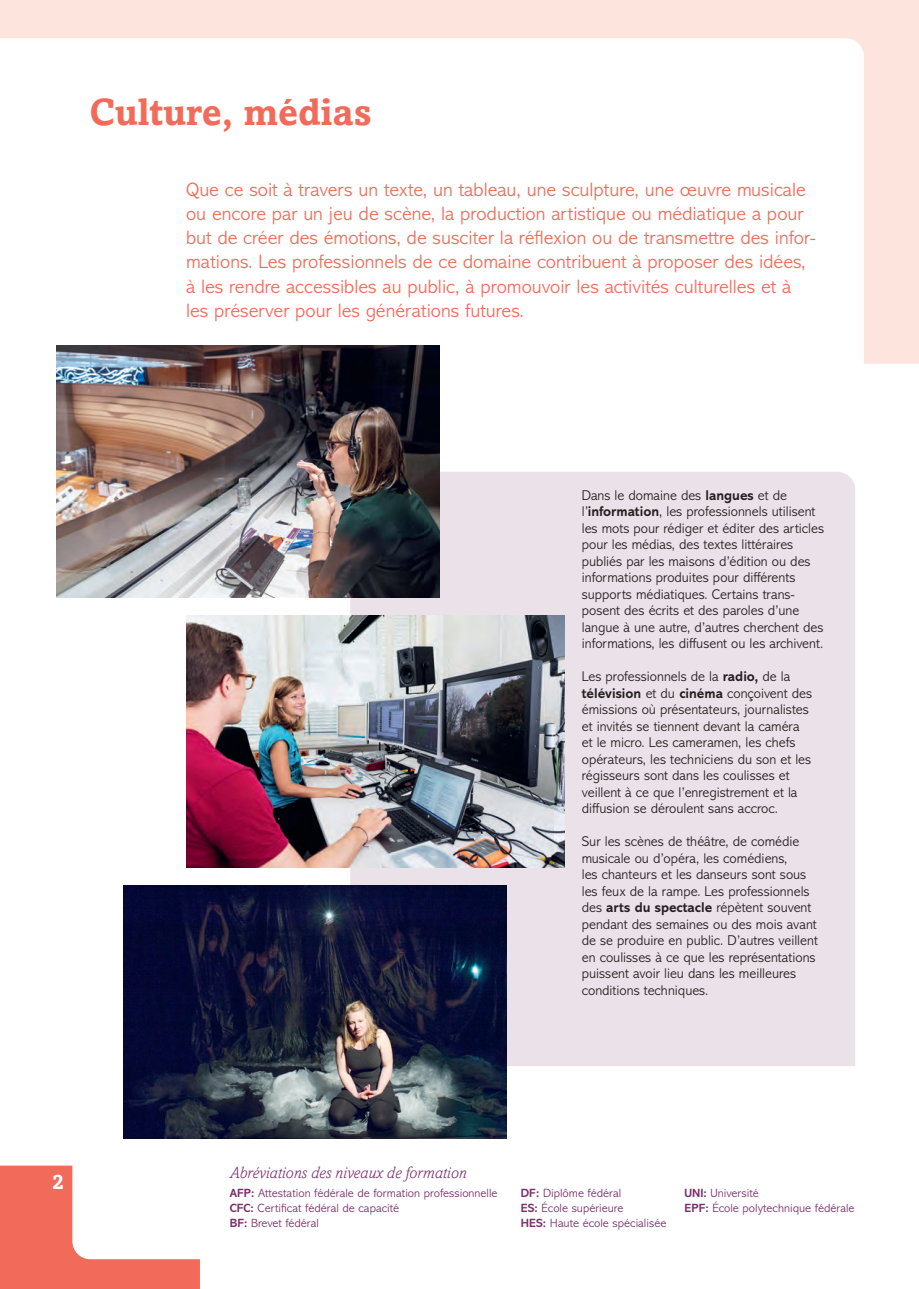
<style>
.page{position:relative;width:919px;height:1289px;background:#fff}
.page>*{position:absolute;margin:0;border:0;box-sizing:border-box;transform-origin:0 0}
.t1{font:700 37.5px "Amasis MT Pro";color:#f26b5a}
.t2{font:700 21px "Amasis MT Pro";color:#fff}
.t3{font:300 19.5px/24px "Abadi MT Pro";color:#f26b5a}
.t4{font:italic 300 16.5px "Amasis MT Pro";color:#7a2e6b}
.t5{font:300 14.25px/16.5px "Abadi MT Pro";color:#231f20}
.t6{font:300 12px "Abadi MT Pro";color:#7a2e6b}
.s1{font-weight:700}
</style>
<div class="page">
<svg style="left:0;top:1165px;width:200px;height:123px"></svg>
<div style="left:350px;top:472px;width:505px;height:594px;background:#ebe1e8"></div>
<svg style="left:0;top:0;width:918px;height:364px"></svg>
<img style="left:56px;top:346px;width:383px;height:252px">
<img style="left:186px;top:616px;width:378px;height:252px">
<img style="left:123px;top:886px;width:383px;height:252px">
<h1 class="t1" style="left:89px;top:89px;width:284px">Culture, médias</h1>
<p class="t3" style="left:186px;top:178px;width:631px">Que ce soit à travers un texte, un tableau, une sculpture, une œuvre musicale ou encore par un jeu de scène, la production artistique ou médiatique a pour but de créer des émotions, de susciter la réflexion ou de transmettre des infor&shy;mations. Les professionnels de ce domaine contribuent à proposer des idées, à les rendre accessibles au public, à promouvoir les activités culturelles et à les préserver pour les générations futures.</p>
<h2 class="t2" style="left:52px;top:1169px;width:13px">2</h2>
<p class="t5" style="left:581px;top:487px;width:244px">Dans le domaine des <span class="s1">langues</span> et de l’<span class="s1">information</span>, les professionnels utilisent les mots pour rédiger et éditer des articles pour les médias, des textes littéraires publiés par les maisons d’édition ou des informations produites pour différents supports médiatiques. Certains trans&shy;posent des écrits et des paroles d’une langue à une autre, d’autres cherchent des informations, les diffusent ou les archivent.</p>
<p class="t5" style="left:581px;top:668px;width:232px">Les professionnels de la <span class="s1">radio,</span> de la <span class="s1">télévision</span> et du <span class="s1">cinéma</span> conçoivent des émissions où présentateurs, journalistes et invités se tiennent devant la caméra et le micro. Les cameramen, les chefs opérateurs, les techniciens du son et les régisseurs sont dans les coulisses et veillent à ce que l’enregistrement et la diffusion se déroulent sans accroc.</p>
<p class="t5" style="left:581px;top:833px;width:237px">Sur les scènes de théâtre, de comédie musicale ou d’opéra, les comédiens,<br>les chanteurs et les danseurs sont sous les feux de la rampe. Les professionnels des <span class="s1">arts du spectacle</span> répètent souvent pendant des semaines ou des mois avant de se produire en public. D’autres veillent en coulisses à ce que les représentations puissent avoir lieu dans les meilleures conditions techniques.</p>
<p class="t4" style="left:230px;top:1162px;width:238px">Abréviations des niveaux de formation</p>
<p class="t6" style="left:230px;top:1186px;width:269px"><span class="s1">AFP:</span> Attestation fédérale de formation professionnelle</p>
<p class="t6" style="left:521px;top:1186px;width:102px"><span class="s1">DF:</span> Diplôme fédéral</p>
<p class="t6" style="left:684px;top:1186px;width:76px"><span class="s1">UNI:</span> Université</p>
<p class="t6" style="left:230px;top:1201px;width:171px"><span class="s1">CFC:</span> Certificat fédéral de capacité</p>
<p class="t6" style="left:521px;top:1201px;width:104px"><span class="s1">ES:</span> École supérieure</p>
<p class="t6" style="left:684px;top:1201px;width:171px"><span class="s1">EPF:</span> École polytechnique fédérale</p>
<p class="t6" style="left:230px;top:1216px;width:91px"><span class="s1">BF:</span> Brevet fédéral</p>
<p class="t6" style="left:521px;top:1216px;width:147px"><span class="s1">HES:</span> Haute école spécialisée</p>
</div>
